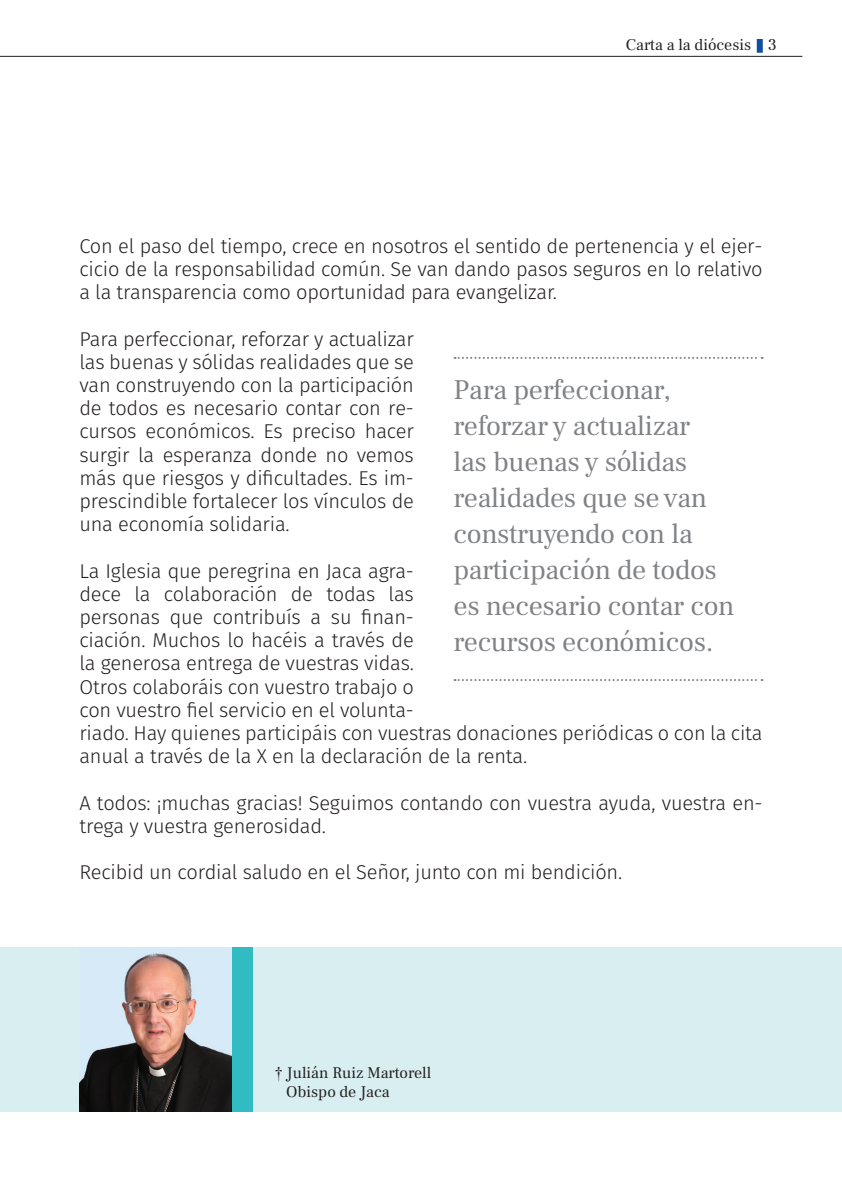
<style>
.page{position:relative;width:842px;height:1191px;background:#fff}
.page>*{position:absolute;margin:0;border:0;box-sizing:border-box;transform-origin:0 0}
.t1{font:28px/36px "Frank Ruhl Libre";letter-spacing:-.01em;color:#808285}
.t2{font:300 20px/23.2px "Fira Sans";letter-spacing:-.01em;color:#231f20;text-align:justify}
.t3{font:16px/19.2px "Frank Ruhl Libre";color:#231f20}
.s1{font-family:"Times New Roman MT Std"}
</style>
<div class="page">
<hr style="left:0;top:56px;width:802px;height:1px;background:#231f20">
<div style="left:757px;top:39px;width:6px;height:14px;background:#0d50a3"></div>
<div style="left:0;top:947px;width:842px;height:164px;background:#d9eef0"></div>
<img style="left:79px;top:953px;width:153px;height:158px">
<div style="left:232px;top:947px;width:21px;height:164px;background:#31bcc4"></div>
<svg style="left:455px;top:357px;width:308px;height:2px"></svg>
<svg style="left:455px;top:679px;width:308px;height:2px"></svg>
<p class="t3" style="left:626px;top:36px;width:153px">Carta a la diócesis 3</p>
<p class="t2" style="left:79px;top:234px;width:685px">Con el paso del tiempo, crece en nosotros el sentido de pertenencia y el ejer&shy;cicio de la responsabilidad común. Se van dando pasos seguros en lo relativo a la transparencia como oportunidad para evangelizar.</p>
<p class="t2" style="left:79px;top:327px;width:336px">Para perfeccionar, reforzar y actualizar las buenas y sólidas realidades que se van construyendo con la participación de todos es necesario contar con re&shy;cursos económicos. Es preciso hacer surgir la esperanza donde no vemos más que riesgos y dificultades. Es im&shy;prescindible fortalecer los vínculos de una economía solidaria.</p>
<p class="t2" style="left:79px;top:559px;width:685px;text-align:left">La Iglesia que peregrina en Jaca agra-<br>dece la colaboración de todas las<br>personas que contribuís a su finan-<br>ciación. Muchos lo hacéis a través de<br>la generosa entrega de vuestras vidas.<br>Otros colaboráis con vuestro trabajo o<br>con vuestro fiel servicio en el volunta-<br>riado. Hay quienes participáis con vuestras donaciones periódicas o con la cita anual a través de la X en la declaración de la renta.</p>
<p class="t2" style="left:79px;top:791px;width:685px">A todos: ¡muchas gracias! Seguimos contando con vuestra ayuda, vuestra en&shy;trega y vuestra generosidad.</p>
<p class="t2" style="left:79px;top:860px;width:544px">Recibid un cordial saludo en el Señor, junto con mi bendición.</p>
<h1 class="t1" style="left:454px;top:371px;width:283px">Para perfeccionar, reforzar y actualizar<br>las buenas y sólidas realidades que se van construyendo con la participación de todos es necesario contar con recursos económicos.</h1>
<p class="t3" style="left:286px;top:1062px;width:147px;text-indent:-11px"><span class="s1">†</span> Julián Ruiz Martorell<br>Obispo de Jaca</p>
</div>
